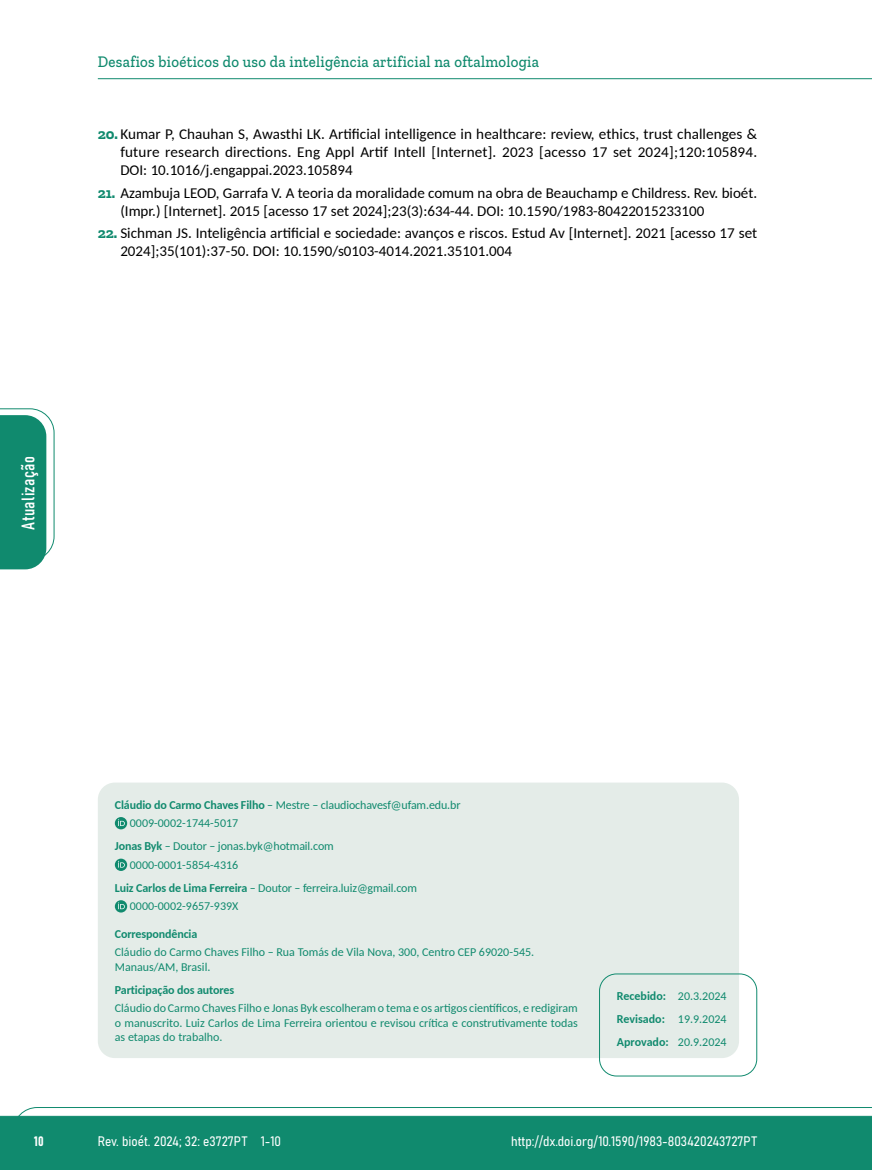
<style>
.page{position:relative;width:872px;height:1170px;background:#fff}
.page>*{position:absolute;margin:0;border:0;box-sizing:border-box;transform-origin:0 0}
.t1{font:18px "Bahnschrift";letter-spacing:.02em;color:#fff}
.t2{font:500 16.5px "Zilla Slab";letter-spacing:.02em;color:#108a6e;scale:.9 1}
.t3{font:15px/18px "Carlito";color:#000}
.t4{font:13.5px "Bahnschrift";color:#fff}
.t5{font:12px/18.6px "Carlito";color:#108a6e}
.t6{font:700 12px/23px "Carlito";letter-spacing:-.01em;color:#108a6e;text-align:justify}
.s1{font-family:"Zilla Slab";font-weight:700;color:#108a6e}
.s2{font-weight:700}
.s3{font-weight:400}
</style>
<div class="page">
<svg style="left:12px;top:1107px;width:860px;height:62px;background:#2e9880"></svg>
<hr style="left:98px;top:78px;width:774px;height:1px;background:#108a6e">
<svg style="left:0;top:408px;width:55px;height:161px"></svg>
<div style="left:98px;top:782px;width:641px;height:275px;background:#e4ece8;border-radius:17px"></div>
<div style="left:115px;top:817px;width:12px;height:12px;background:#108a6e;border-radius:50%"></div>
<svg style="left:118px;top:819px;width:7px;height:7px"></svg>
<svg style="left:115px;top:858px;width:12px;height:12px"></svg>
<svg style="left:118px;top:860px;width:7px;height:7px"></svg>
<svg style="left:115px;top:900px;width:12px;height:12px"></svg>
<svg style="left:118px;top:902px;width:7px;height:7px"></svg>
<div style="left:599px;top:973px;width:158px;height:103px;border:1px solid #108a6e;border-radius:17px"></div>
<p class="t2" style="left:98px;top:53px;width:492px">Desafios bioéticos do uso da inteligência artificial na oftalmologia</p>
<p class="t3" style="left:120px;top:125px;width:638px;text-align:justify;text-indent:-22px"><span class="s1">20.</span> Kumar P, Chauhan S, Awasthi LK. Artificial intelligence in healthcare: review, ethics, trust challenges &amp; future research directions. Eng Appl Artif Intell [Internet]. 2023 [acesso 17 set 2024];120:105894.<br>DOI: 10.1016/j.engappai.2023.105894</p>
<p class="t3" style="left:120px;top:183px;width:638px;text-indent:-22px"><span class="s1">21.</span> Azambuja LEOD, Garrafa V. A teoria da moralidade comum na obra de Beauchamp e Childress. Rev. bioét. (Impr.) [Internet]. 2015 [acesso 17 set 2024];23(3):634-44. DOI: 10.1590/1983-80422015233100</p>
<p class="t3" style="left:120px;top:223px;width:638px;text-indent:-22px"><span class="s1">22.</span> Sichman JS. Inteligência artificial e sociedade: avanços e riscos. Estud Av [Internet]. 2021 [acesso 17 set<br>2024];35(101):37-50. DOI: 10.1590/s0103-4014.2021.35101.004</p>
<p class="t1" style="left:15px;top:529px;width:75px;rotate:-90deg">Atualização</p>
<p class="t5" style="left:130px;top:794px;width:332px;text-indent:-15px"><span class="s2">Cláudio do Carmo Chaves Filho</span> – Mestre – claudiochavesf@ufam.edu.br<br>0009-0002-1744-5017</p>
<p class="t5" style="left:130px;top:836px;width:205px;text-indent:-15px"><span class="s2">Jonas Byk</span> – Doutor – jonas.byk@hotmail.com<br>0000-0001-5854-4316</p>
<p class="t5" style="left:130px;top:877px;width:289px;text-indent:-15px"><span class="s2">Luiz Carlos de Lima Ferreira</span> – Doutor – ferreira.luiz@gmail.com<br>0000-0002-9657-939X</p>
<p class="t6" style="left:115px;top:921px;width:84px">Correspondência</p>
<p class="t5" style="left:115px;top:944px;width:421px;line-height:14.4px">Cláudio do Carmo Chaves Filho – Rua Tomás de Vila Nova, 300, Centro CEP 69020-545.<br>Manaus/AM, Brasil.</p>
<p class="t6" style="left:115px;top:977px;width:121px">Participação dos autores</p>
<p class="t5" style="left:115px;top:1000px;width:464px;line-height:14.4px;text-align:justify">Cláudio do Carmo Chaves Filho e Jonas Byk escolheram o tema e os artigos científicos, e redigiram o manuscrito. Luiz Carlos de Lima Ferreira orientou e revisou crítica e construtivamente todas as etapas do trabalho.</p>
<p class="t6" style="left:617px;top:984px;width:111px">Recebido: <span class="s3">20.3.2024<br></span>Revisado: <span class="s3">19.9.2024<br></span>Aprovado: <span class="s3">20.9.2024</span></p>
<p class="t4" style="left:34px;top:1130px;width:11px">10</p>
<p class="t4" style="left:98px;top:1131px;width:185px">Rev. bioét. 2024; 32: e3727PT 1-10</p>
<p class="t4" style="left:511px;top:1131px;width:247px">http://dx.doi.org/10.1590/1983-803420243727PT</p>
</div>
